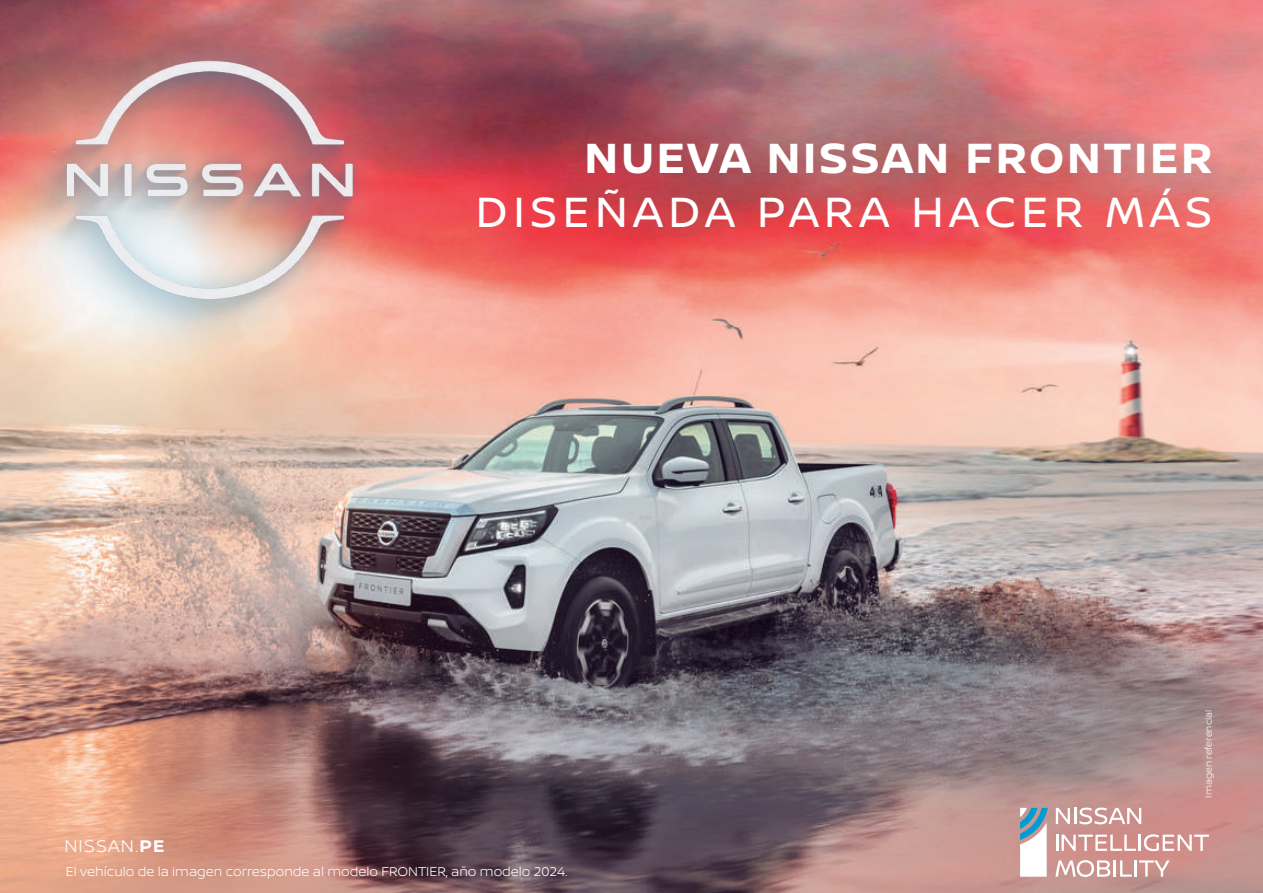
<style>
.page{position:relative;width:1263px;height:893px;background:#fff}
.page>*{position:absolute;margin:0;border:0;box-sizing:border-box;transform-origin:0 0}
.t1{font:45px "Nissan Brand";letter-spacing:.12em;color:#fff}
.t2{font:700 45px "Nissan Brand";letter-spacing:.06em;color:#fff}
.t3{font:300 18px "Nissan Brand";letter-spacing:.065em;color:#fff}
.t4{font:300 13.5px "Nissan Brand";color:#fff}
.t5{font:300 9.75px "Nissan Brand";color:#fff}
.s1{font-weight:700}
</style>
<div class="page">
<img style="left:0;top:0;width:1263px;height:893px">
<img style="left:0;top:0;width:411px;height:400px">
<svg style="left:1056px;top:834px;width:153px;height:17px"></svg>
<svg style="left:1056px;top:807px;width:85px;height:17px"></svg>
<svg style="left:1055px;top:860px;width:115px;height:17px"></svg>
<svg style="left:1020px;top:808px;width:28px;height:69px"></svg>
<h1 class="t2" style="left:585px;top:125px;width:629px">NUEVA NISSAN FRONTIER</h1>
<h1 class="t1" style="left:476px;top:179px;width:738px">DISEÑADA PARA HACER MÁS</h1>
<h2 class="t3" style="left:64px;top:833px;width:101px">NISSAN.<span class="s1">PE</span></h2>
<p class="t4" style="left:66px;top:861px;width:503px">El vehículo de la imagen corresponde al modelo FRONTIER, año modelo 2024.</p>
<p class="t5" style="left:1201px;top:798px;width:90px;rotate:-90deg">Imagen referencial</p>
</div>
